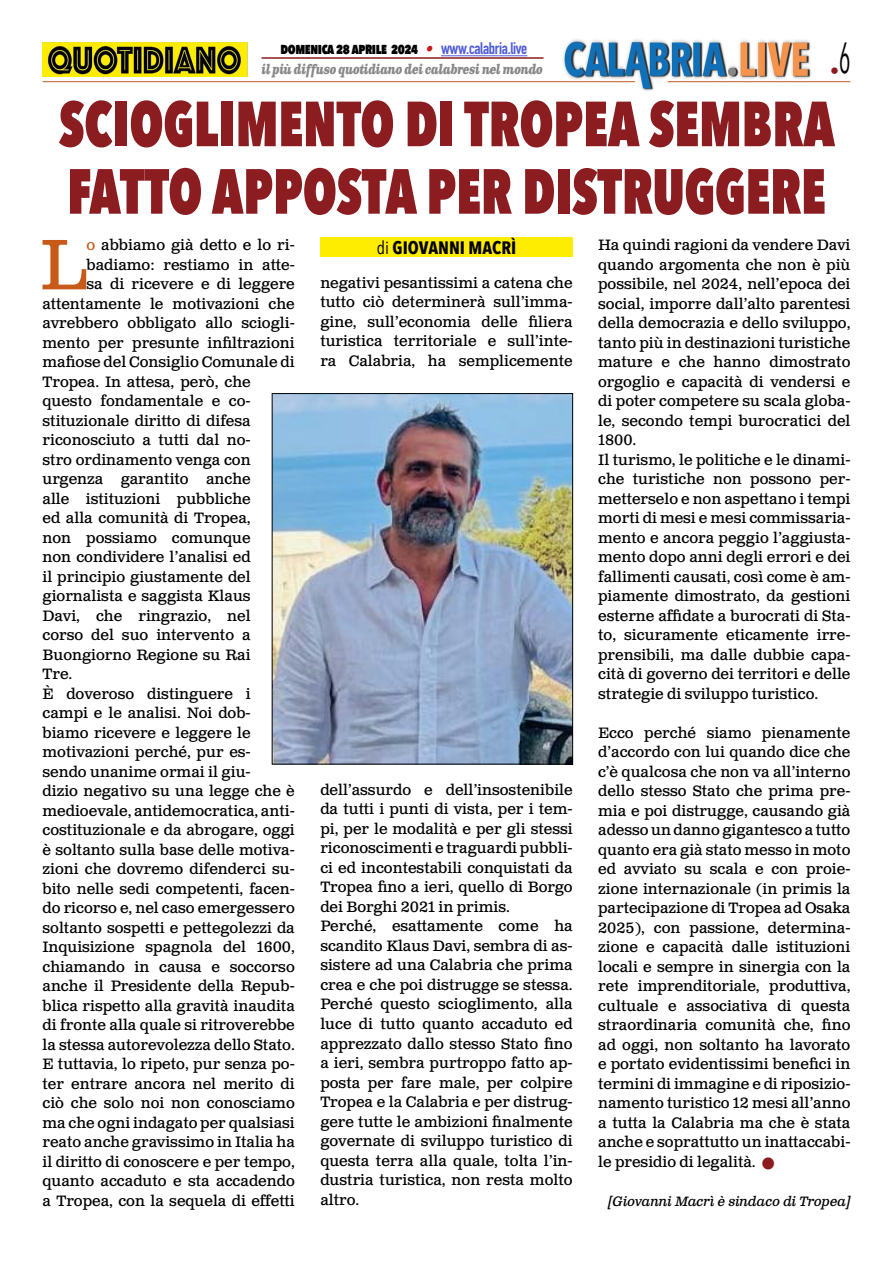
<style>
.page{position:relative;width:893px;height:1263px;background:#fff}
.page>*{position:absolute;margin:0;border:0;box-sizing:border-box;transform-origin:0 0}
.t1{font:71.25px "Clarendon Text Pro";color:#c85a19}
.t2{font:800 63px/67.5px "Avenir Next Condensed";color:#8b1c1f;scale:.84 1}
.t3{font:700 18px "Avenir Next Condensed";color:#000}
.t4{font:18px "Avenir Next Condensed";color:#8b1c1f}
.t5{font:15px/19.5px "Clarendon Text Pro";color:#000;text-align:justify}
.t6{font:800 15px "Avenir Next Condensed";letter-spacing:-.03em;color:#000;scale:.9 1}
.t7{font:italic 700 13.5px "Clarendon Text Pro";letter-spacing:-.05em;color:#878787;scale:.79 1}
.t8{font:italic 13.5px "Clarendon Text Pro";letter-spacing:-.02em;color:#000}
.s1{font-family:"Clarendon Text Pro";font-weight:700;font-style:italic;color:#ca181a}
.s2{font-family:"DIN Condensed";font-weight:700;font-size:16.5px;color:#4f5cd6}
.s3{color:#c85a19}
.s4{font-weight:400}
.s5{color:#8b1c1f}
</style>
<div class="page">
<img style="left:563px;top:39px;width:248px;height:51px">
<hr style="left:43px;top:81px;width:592px;height:1px;background:#c85a19">
<hr style="left:668px;top:81px;width:182px;height:1px;background:#c85a19">
<hr style="left:441px;top:55px;width:86px;height:1px;background:#4f5cd6">
<hr style="left:261px;top:57px;width:282px;height:2px;background:#8b1c1f">
<img style="left:43px;top:42px;width:204px;height:35px">
<div style="left:320px;top:238px;width:253px;height:19px;background:#ffed00"></div>
<img style="left:274px;top:395px;width:297px;height:367px">
<div style="left:272px;top:393px;width:301px;height:371px;border:1px solid #000"></div>
<p class="t4" style="left:830px;top:55px;width:22px">•<sup>6</sup></p>
<p class="t6" style="left:281px;top:39px;width:276px">domenica 28 aprile 2024 <span class="s1">•</span> <span class="s2">www.calabria.live</span></p>
<p class="t7" style="left:261px;top:61px;width:358px">il più diffuso quotidiano dei calabresi nel mondo</p>
<h2 class="t2" style="left:59px;top:90px;width:925px">SCIOGLIMENTO DI TROPEA SEMBRA<br>FATTO APPOSTA PER DISTRUGGERE</h2>
<h1 class="t1" style="left:40px;top:222px;width:48px">L</h1>
<p class="t5" style="left:86px;top:236px;width:210px"><span class="s3">o</span> abbiamo già detto e lo ri-</p>
<p class="t3" style="left:377px;top:237px;width:141px"><span class="s4">di</span> GIOVANNI MACRÌ</p>
<p class="t5" style="left:598px;top:236px;width:254px;text-align:left">Ha quindi ragioni da vendere Davi quando argomenta che non è più possibile, nel 2024, nell’epoca dei social, imporre dall’alto parentesi della democrazia e dello sviluppo, tanto più in destinazioni turistiche mature e che hanno dimostrato orgoglio e capacità di vendersi e di poter competere su scala globa&shy;le, secondo tempi burocratici del 1800.<br>Il turismo, le politiche e le dinami&shy;che turistiche non possono per&shy;metterselo e non aspettano i tempi morti di mesi e mesi commissaria&shy;mento e ancora peggio l’aggiusta&shy;mento dopo anni degli errori e dei fallimenti causati, così come è am&shy;piamente dimostrato, da gestioni esterne affidate a burocrati di Sta&shy;to, sicuramente eticamente irre&shy;prensibili, ma dalle dubbie capa&shy;cità di governo dei territori e delle strategie di sviluppo turistico.</p>
<p class="t5" style="left:598px;top:724px;width:254px">Ecco perché siamo pienamente d’accordo con lui quando dice che c’è qualcosa che non va all’interno dello stesso Stato che prima pre&shy;mia e poi distrugge, causando già adesso un danno gigantesco a tutto quanto era già stato messo in moto ed avviato su scala e con proie&shy;zione internazionale (in primis la partecipazione di Tropea ad Osaka 2025), con passione, determina&shy;zione e capacità dalle istituzioni locali e sempre in sinergia con la rete imprenditoriale, produttiva, cultuale e associativa di questa straordinaria comunità che, fino ad oggi, non soltanto ha lavorato e portato evidentissimi benefici in termini di immagine e di riposizio&shy;namento turistico 12 mesi all’anno a tutta la Calabria ma che è stata anche e soprattutto un inattaccabi&shy;le presidio di legalità. <span class="s5">■</span></p>
<p class="t8" style="left:608px;top:1193px;width:244px">[Giovanni Macrì è sindaco di Tropea]</p>
<p class="t5" style="left:86px;top:256px;width:210px">badiamo: restiamo in atte-</p>
<p class="t5" style="left:86px;top:275px;width:210px">sa di ricevere e di leggere</p>
<p class="t5" style="left:43px;top:295px;width:254px">attentamente le motivazioni che</p>
<p class="t5" style="left:43px;top:314px;width:254px">avrebbero obbligato allo sciogli-</p>
<p class="t5" style="left:43px;top:334px;width:254px">mento per presunte infiltrazioni</p>
<p class="t5" style="left:43px;top:353px;width:254px">mafiose del Consiglio Comunale di</p>
<p class="t5" style="left:43px;top:373px;width:210px">Tropea. In attesa, però, che</p>
<p class="t5" style="left:43px;top:392px;width:210px">questo fondamentale e co-</p>
<p class="t5" style="left:43px;top:412px;width:210px">stituzionale diritto di difesa</p>
<p class="t5" style="left:43px;top:431px;width:210px">riconosciuto a tutti dal no-</p>
<p class="t5" style="left:43px;top:451px;width:210px">stro ordinamento venga con</p>
<p class="t5" style="left:43px;top:470px;width:210px">urgenza garantito anche</p>
<p class="t5" style="left:43px;top:490px;width:210px">alle istituzioni pubbliche</p>
<p class="t5" style="left:43px;top:509px;width:210px">ed alla comunità di Tropea,</p>
<p class="t5" style="left:43px;top:529px;width:210px">non possiamo comunque</p>
<p class="t5" style="left:43px;top:548px;width:210px">non condividere l’analisi ed</p>
<p class="t5" style="left:43px;top:568px;width:210px">il principio giustamente del</p>
<p class="t5" style="left:43px;top:587px;width:210px">giornalista e saggista Klaus</p>
<p class="t5" style="left:43px;top:607px;width:210px">Davi, che ringrazio, nel</p>
<p class="t5" style="left:43px;top:626px;width:210px">corso del suo intervento a</p>
<p class="t5" style="left:43px;top:646px;width:210px">Buongiorno Regione su Rai</p>
<p class="t5" style="left:43px;top:665px;width:31px">Tre.</p>
<p class="t5" style="left:43px;top:685px;width:210px">È doveroso distinguere i</p>
<p class="t5" style="left:43px;top:704px;width:210px">campi e le analisi. Noi dob-</p>
<p class="t5" style="left:43px;top:724px;width:210px">biamo ricevere e leggere le</p>
<p class="t5" style="left:43px;top:743px;width:210px">motivazioni perché, pur es-</p>
<p class="t5" style="left:43px;top:763px;width:210px">sendo unanime ormai il giu-</p>
<p class="t5" style="left:43px;top:782px;width:254px">dizio negativo su una legge che è</p>
<p class="t5" style="left:43px;top:802px;width:254px">medioevale, antidemocratica, anti-</p>
<p class="t5" style="left:43px;top:821px;width:254px">costituzionale e da abrogare, oggi</p>
<p class="t5" style="left:43px;top:841px;width:254px">è soltanto sulla base delle motiva-</p>
<p class="t5" style="left:43px;top:860px;width:254px">zioni che dovremo difenderci su-</p>
<p class="t5" style="left:43px;top:880px;width:254px">bito nelle sedi competenti, facen-</p>
<p class="t5" style="left:43px;top:899px;width:254px">do ricorso e, nel caso emergessero</p>
<p class="t5" style="left:43px;top:919px;width:254px">soltanto sospetti e pettegolezzi da</p>
<p class="t5" style="left:43px;top:938px;width:254px">Inquisizione spagnola del 1600,</p>
<p class="t5" style="left:43px;top:958px;width:254px">chiamando in causa e soccorso</p>
<p class="t5" style="left:43px;top:977px;width:254px">anche il Presidente della Repub-</p>
<p class="t5" style="left:43px;top:997px;width:254px">blica rispetto alla gravità inaudita</p>
<p class="t5" style="left:43px;top:1016px;width:254px">di fronte alla quale si ritroverebbe</p>
<p class="t5" style="left:43px;top:1036px;width:254px">la stessa autorevolezza dello Stato.</p>
<p class="t5" style="left:43px;top:1055px;width:254px">E tuttavia, lo ripeto, pur senza po-</p>
<p class="t5" style="left:43px;top:1075px;width:254px">ter entrare ancora nel merito di</p>
<p class="t5" style="left:43px;top:1094px;width:254px">ciò che solo noi non conosciamo</p>
<p class="t5" style="left:43px;top:1114px;width:254px">ma che ogni indagato per qualsiasi</p>
<p class="t5" style="left:43px;top:1133px;width:254px">reato anche gravissimo in Italia ha</p>
<p class="t5" style="left:43px;top:1153px;width:254px">il diritto di conoscere e per tempo,</p>
<p class="t5" style="left:43px;top:1172px;width:254px">quanto accaduto e sta accadendo</p>
<p class="t5" style="left:43px;top:1192px;width:254px">a Tropea, con la sequela di effetti</p>
<p class="t5" style="left:320px;top:274px;width:254px">negativi pesantissimi a catena che tutto ciò determinerà sull’imma&shy;gine, sull’economia delle filiera turistica territoriale e sull’inte&shy;ra Calabria, ha semplicemente</p>
<p class="t5" style="left:320px;top:781px;width:254px;text-align:left">dell’assurdo e dell’insostenibile da tutti i punti di vista, per i tem&shy;pi, per le modalità e per gli stessi riconoscimenti e traguardi pubbli&shy;ci ed incontestabili conquistati da<br>Tropea fino a ieri, quello di Borgo dei Borghi 2021 in primis.<br>Perché, esattamente come ha scandito Klaus Davi, sembra di as&shy;sistere ad una Calabria che prima crea e che poi distrugge se stessa.<br>Perché questo scioglimento, alla luce di tutto quanto accaduto ed apprezzato dallo stesso Stato fino a ieri, sembra purtroppo fatto ap&shy;posta per fare male, per colpire<br>Tropea e la Calabria e per distrug&shy;gere tutte le ambizioni finalmente governate di sviluppo turistico di questa terra alla quale, tolta l’in&shy;dustria turistica, non resta molto altro.</p>
</div>
